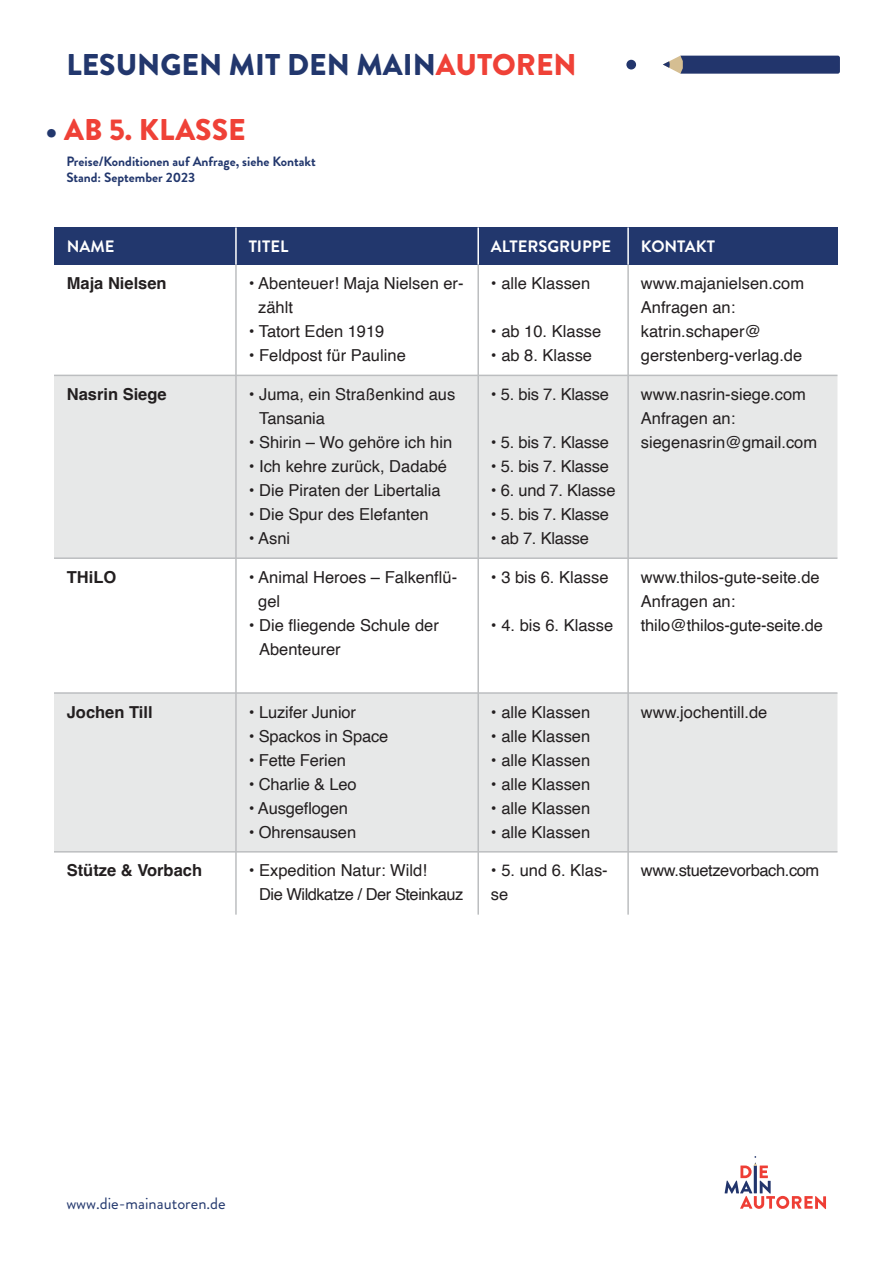
<style>
.page{position:relative;width:893px;height:1263px;background:#fff}
.page>*{position:absolute;margin:0;border:0;box-sizing:border-box;transform-origin:0 0}
.t1{font:900 30px "Brandon Grotesque";color:#22376d}
.t2{font:900 30px "Brandon Grotesque";color:#ef4137}
.t3{font:16.5px/24px "font 000000002 ab 0 bf 83";color:#231f20}
.t4{font:16.5px/24px "font 000000002 ab 0 bf 83";letter-spacing:-.03em;color:#231f20}
.t5{font:700 16.5px "Brandon Grotesque";color:#fff}
.t6{font:16.5px "Brandon Grotesque";color:#22376d}
.t7{font:16.5px "font 000000002 ab 0 bf 83";letter-spacing:-.025em;color:#231f20}
.t8{font:700 13.5px/16.2px "Brandon Grotesque";color:#22376d}
.s1{color:#ef4137}
.s2{color:#22376d}
</style>
<div class="page">
<div style="left:54px;top:227px;width:783px;height:38px;background:#22376d"></div>
<div style="left:54px;top:376px;width:783px;height:475px;background:#e7e8e8"></div>
<div style="left:54px;top:558px;width:783px;height:135px;background:#fff"></div>
<hr style="left:235px;top:265px;width:2px;height:650px;background:#bcbec0">
<hr style="left:477px;top:265px;width:2px;height:650px;background:#bcbec0">
<hr style="left:627px;top:265px;width:2px;height:650px;background:#bcbec0">
<hr style="left:235px;top:227px;width:2px;height:38px;background:#fff">
<hr style="left:477px;top:227px;width:2px;height:38px;background:#fff">
<hr style="left:627px;top:227px;width:2px;height:38px;background:#fff">
<hr style="left:54px;top:375px;width:783px;height:1px;background:#bcbec0">
<hr style="left:54px;top:557px;width:783px;height:2px;background:#bcbec0">
<hr style="left:54px;top:692px;width:783px;height:2px;background:#bcbec0">
<hr style="left:54px;top:851px;width:783px;height:1px;background:#bcbec0">
<svg style="left:663px;top:56px;width:177px;height:18px;background:#394977"></svg>
<div style="left:626px;top:60px;width:10px;height:9px;background:#22356c;border-radius:50%"></div>
<svg style="left:725px;top:1156px;width:101px;height:53px"></svg>
<h1 class="t1" style="left:66px;top:43px;width:512px">LESUNGEN MIT DEN MAIN<span class="s1">AUTOREN</span></h1>
<h1 class="t2" style="left:45px;top:108px;width:202px"><span class="s2">•</span> AB 5. KLASSE</h1>
<p class="t8" style="left:66px;top:154px;width:251px">Preise/Konditionen auf Anfrage, siehe Kontakt<br>Stand: September 2023</p>
<p class="t5" style="left:67px;top:235px;width:49px">NAME</p>
<p class="t5" style="left:249px;top:235px;width:41px">TITEL</p>
<p class="t5" style="left:491px;top:235px;width:122px">ALTERSGRUPPE</p>
<p class="t5" style="left:641px;top:235px;width:76px">KONTAKT</p>
<p class="t3" style="left:67px;top:273px;width:101px">Maja Nielsen</p>
<p class="t3" style="left:258px;top:273px;width:207px;text-indent:-9px">• Abenteuer! Maja Nielsen er&shy;zählt</p>
<p class="t3" style="left:249px;top:321px;width:137px">• Tatort Eden 1919</p>
<p class="t3" style="left:249px;top:345px;width:159px">• Feldpost für Pauline</p>
<p class="t3" style="left:491px;top:273px;width:101px">• alle Klassen</p>
<p class="t3" style="left:491px;top:321px;width:112px">• ab 10. Klasse</p>
<p class="t3" style="left:491px;top:345px;width:103px">• ab 8. Klasse</p>
<p class="t3" style="left:641px;top:273px;width:165px">www.majanielsen.com<br>Anfragen an: katrin.schaper@ gerstenberg-verlag.de</p>
<p class="t3" style="left:67px;top:384px;width:101px">Nasrin Siege</p>
<p class="t3" style="left:259px;top:383px;width:198px;text-indent:-10px">• Juma, ein Straßenkind aus<br>Tansania</p>
<p class="t3" style="left:249px;top:431px;width:205px">• Shirin – Wo gehöre ich hin</p>
<p class="t3" style="left:249px;top:455px;width:200px">• Ich kehre zurück, Dadabé</p>
<p class="t3" style="left:249px;top:479px;width:193px">• Die Piraten der Libertalia</p>
<p class="t3" style="left:249px;top:503px;width:182px">• Die Spur des Elefanten</p>
<p class="t3" style="left:249px;top:527px;width:43px">• Asni</p>
<p class="t3" style="left:67px;top:566px;width:51px">THiLO</p>
<p class="t3" style="left:258px;top:566px;width:201px;text-indent:-9px">• Animal Heroes – Falkenflü&shy;gel</p>
<p class="t3" style="left:259px;top:614px;width:181px;text-indent:-10px">• Die fliegende Schule der<br>Abenteurer</p>
<p class="t3" style="left:67px;top:701px;width:87px">Jochen Till</p>
<p class="t3" style="left:249px;top:701px;width:109px">• Luzifer Junior</p>
<p class="t3" style="left:249px;top:725px;width:141px">• Spackos in Space</p>
<p class="t3" style="left:249px;top:749px;width:99px">• Fette Ferien</p>
<p class="t3" style="left:249px;top:773px;width:110px">• Charlie &amp; Leo</p>
<p class="t3" style="left:249px;top:797px;width:101px">• Ausgeflogen</p>
<p class="t3" style="left:249px;top:821px;width:109px">• Ohrensausen</p>
<p class="t3" style="left:491px;top:383px;width:120px">• 5. bis 7. Klasse</p>
<p class="t3" style="left:491px;top:431px;width:120px">• 5. bis 7. Klasse</p>
<p class="t3" style="left:491px;top:455px;width:120px">• 5. bis 7. Klasse</p>
<p class="t3" style="left:491px;top:479px;width:126px">• 6. und 7. Klasse</p>
<p class="t3" style="left:491px;top:503px;width:120px">• 5. bis 7. Klasse</p>
<p class="t3" style="left:491px;top:527px;width:99px">• ab 7. Klasse</p>
<p class="t3" style="left:491px;top:566px;width:119px">• 3 bis 6. Klasse</p>
<p class="t3" style="left:491px;top:614px;width:124px">• 4. bis 6. Klasse</p>
<p class="t3" style="left:641px;top:383px;width:178px">www.nasrin-siege.com<br>Anfragen an: siegenasrin@gmail.com</p>
<p class="t3" style="left:641px;top:566px;width:184px">www.thilos-gute-seite.de<br>Anfragen an: thilo@thilos-gute-seite.de</p>
<p class="t3" style="left:491px;top:701px;width:101px">• alle Klassen</p>
<p class="t3" style="left:491px;top:725px;width:101px">• alle Klassen</p>
<p class="t3" style="left:491px;top:749px;width:101px">• alle Klassen</p>
<p class="t3" style="left:491px;top:773px;width:101px">• alle Klassen</p>
<p class="t3" style="left:491px;top:797px;width:101px">• alle Klassen</p>
<p class="t3" style="left:491px;top:821px;width:101px">• alle Klassen</p>
<p class="t3" style="left:641px;top:701px;width:128px">www.jochentill.de</p>
<p class="t3" style="left:67px;top:860px;width:137px">Stütze &amp; Vorbach</p>
<p class="t4" style="left:259px;top:860px;width:206px;text-indent:-10px">• Expedition Natur: Wild!<br>Die Wildkatze / Der Steinkauz</p>
<p class="t3" style="left:491px;top:860px;width:118px">• 5. und 6. Klas&shy;se</p>
<p class="t7" style="left:641px;top:864px;width:180px">www.stuetzevorbach.com</p>
<p class="t6" style="left:66px;top:1192px;width:161px">www.die-mainautoren.de</p>
</div>
